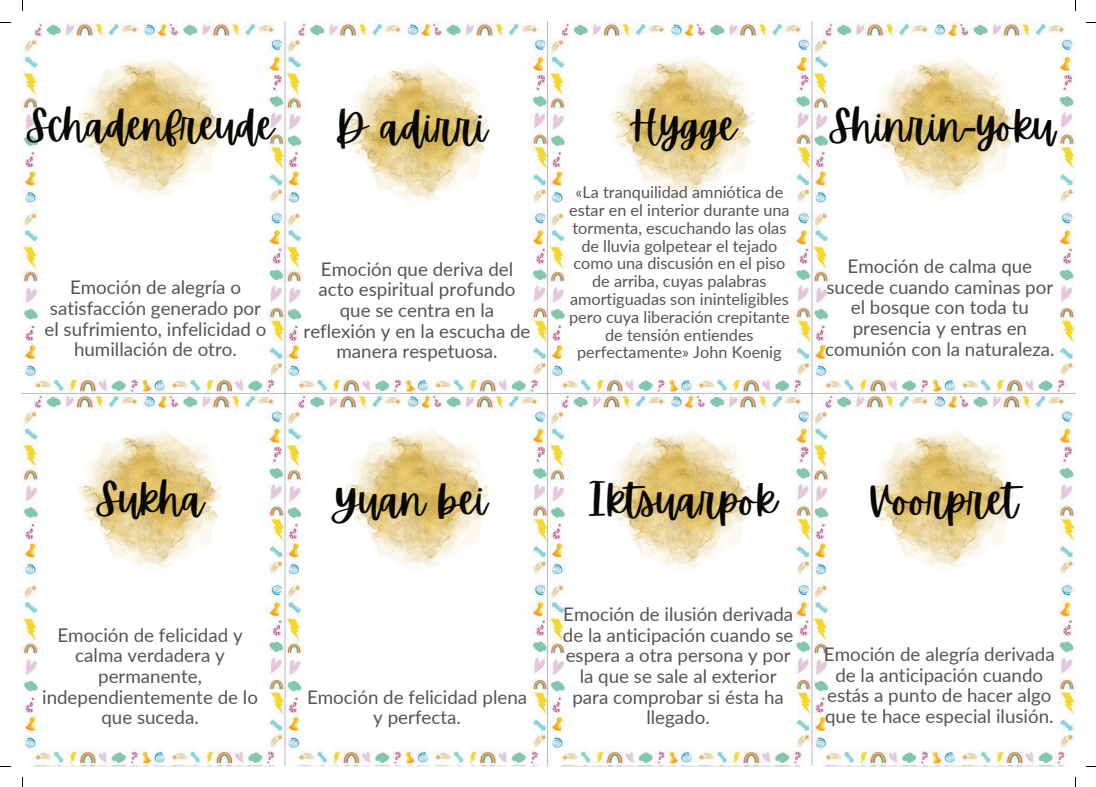
<style>
.page{position:relative;width:1096px;height:787px;background:#fff}
.page>*{position:absolute;margin:0;border:0;box-sizing:border-box;transform-origin:0 0}
.t1{font:42.5px "Apricots";color:#080704}
.t2{font:41.25px "Apricots";color:#080704}
.t3{font:18.75px/20.6px "Lato";color:#555453;text-align:center}
.t4{font:16.25px/17.8px "Lato";color:#555453;text-align:center}
.s1{font-family:"Noto Sans"}
</style>
<div class="page">
<img style="left:22px;top:22px;width:1052px;height:743px">
<img style="left:74px;top:55px;width:151px;height:148px">
<img style="left:341px;top:60px;width:151px;height:149px">
<img style="left:607px;top:54px;width:151px;height:148px">
<img style="left:868px;top:55px;width:151px;height:148px">
<img style="left:74px;top:428px;width:151px;height:148px">
<img style="left:341px;top:427px;width:151px;height:148px">
<img style="left:603px;top:428px;width:151px;height:148px">
<img style="left:866px;top:428px;width:151px;height:148px">
<h2 class="t2" style="left:26px;top:98px;width:249px">Schadenfreude</h2>
<h1 class="t1" style="left:335px;top:99px;width:154px">D adirri</h1>
<p class="t3" style="left:44px;top:276px;width:223px">Emoción de alegría o satisfacción generado por el sufrimiento, infelicidad o humillación de otro.</p>
<p class="t3" style="left:303px;top:258px;width:228px">Emoción que deriva del acto espiritual profundo que se centra en la reflexión y en la escucha de manera respetuosa.</p>
<h1 class="t1" style="left:629px;top:98px;width:109px">Hygge</h1>
<p class="t4" style="left:569px;top:183px;width:222px">«La tranquilidad amniótica de estar en el interior durante una tormenta, escuchando las olas de lluvia golpetear el tejado como una discusión en el piso de arriba, cuyas palabras amortiguadas son ininteligibles pero cuya liberación crepitante de tensión entiendes perfectamente» John Koenig</p>
<h1 class="t1" style="left:828px;top:98px;width:228px">Shinrin<span class="s1">-</span>yoku</h1>
<p class="t3" style="left:825px;top:255px;width:231px">Emoción de calma que sucede cuando caminas por el bosque con toda tu presencia y entras en comunión con la naturaleza.</p>
<h1 class="t1" style="left:96px;top:471px;width:110px">Sukha</h1>
<p class="t3" style="left:42px;top:624px;width:217px">Emoción de felicidad y calma verdadera y permanente, independientemente de lo que suceda.</p>
<h1 class="t1" style="left:333px;top:472px;width:156px">Yuan bei</h1>
<p class="t3" style="left:307px;top:686px;width:222px">Emoción de felicidad plena y perfecta.</p>
<h1 class="t1" style="left:589px;top:472px;width:189px">Iktsuarpok</h1>
<h1 class="t1" style="left:868px;top:472px;width:151px">Voorpret</h1>
<p class="t3" style="left:562px;top:603px;width:232px">Emoción de ilusión derivada de la anticipación cuando se espera a otra persona y por la que se sale al exterior para comprobar si ésta ha llegado.</p>
<p class="t3" style="left:823px;top:643px;width:232px">Emoción de alegría derivada de la anticipación cuando estás a punto de hacer algo que te hace especial ilusión.</p>
</div>
